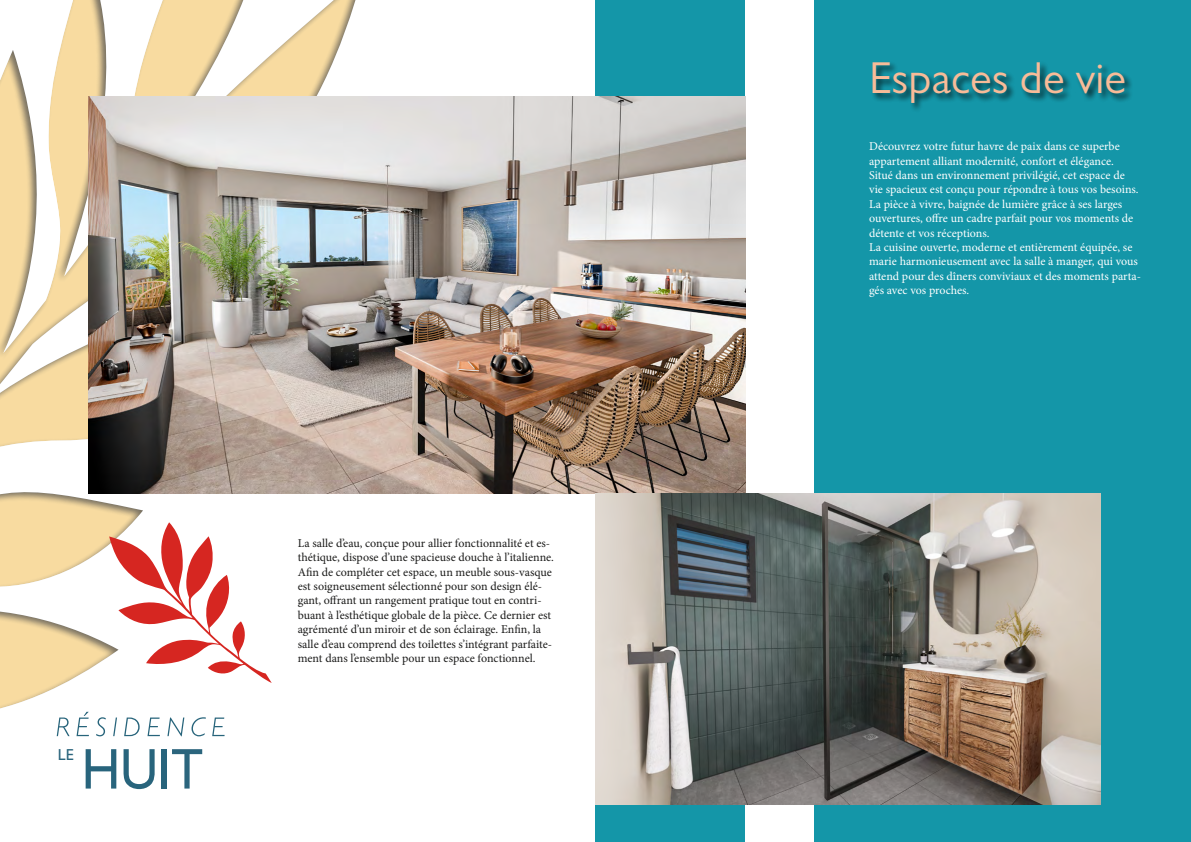
<style>
.page{position:relative;width:1191px;height:842px;background:#fff}
.page>*{position:absolute;margin:0;border:0;box-sizing:border-box;transform-origin:0 0}
.t1{font:500 57.8px "Gill Sans";color:#28647c;scale:.92 1}
.t2{font:45px "Gill Sans";color:#f8bb98}
.t3{font:500 16px "Gill Sans";color:#2b657d}
.t4{font:12px/14.4px "Minion Pro";color:#fff}
.t5{font:12px/14.4px "Minion Pro";color:#1b1b1a}
.s1{color:#2b657d}
</style>
<div class="page">
<div style="left:595px;top:0;width:596px;height:842px;background:#1496a8"></div>
<svg style="left:0;top:0;width:532px;height:737px"></svg>
<div style="left:746px;top:0;width:68px;height:842px;background:#fff"></div>
<svg style="left:109px;top:522px;width:163px;height:161px"></svg>
<img style="left:89px;top:96px;width:657px;height:397px">
<div style="left:871px;top:61px;width:263px;height:52px;background:#000;opacity:.75"></div>
<svg style="left:57px;top:717px;width:13px;height:19px"></svg>
<svg style="left:76px;top:712px;width:13px;height:24px"></svg>
<svg style="left:96px;top:717px;width:10px;height:19px"></svg>
<svg style="left:113px;top:717px;width:4px;height:19px"></svg>
<svg style="left:124px;top:717px;width:16px;height:19px"></svg>
<svg style="left:147px;top:717px;width:13px;height:19px"></svg>
<svg style="left:167px;top:717px;width:17px;height:19px"></svg>
<svg style="left:191px;top:717px;width:15px;height:19px"></svg>
<svg style="left:212px;top:717px;width:13px;height:19px"></svg>
<img style="left:595px;top:494px;width:505px;height:310px">
<h3 class="t3" style="left:58px;top:745px;width:18px">LE</h3>
<h1 class="t1" style="left:82px;top:735px;width:133px">HUI<span class="s1">T</span></h1>
<p class="t5" style="left:298px;top:536px;width:258px">La salle d’eau, conçue pour allier fonctionnalité et es&shy;thétique, dispose d’une spacieuse douche à l’italienne.<br>Afin de compléter cet espace, un meuble sous-vasque est soigneusement sélectionné pour son design élé&shy;gant, offrant un rangement pratique tout en contri&shy;buant à l’esthétique globale de la pièce. Ce dernier est agrémenté d’un miroir et de son éclairage. Enfin, la salle d’eau comprend des toilettes s’intégrant parfaite&shy;ment dans l’ensemble pour un espace fonctionnel.</p>
<h2 class="t2" style="left:869px;top:52px;width:258px">Espaces de vie</h2>
<p class="t4" style="left:869px;top:139px;width:273px">Découvrez votre futur havre de paix dans ce superbe appartement alliant modernité, confort et élégance.<br>Situé dans un environnement privilégié, cet espace de vie spacieux est conçu pour répondre à tous vos besoins.<br>La pièce à vivre, baignée de lumière grâce à ses larges ouvertures, offre un cadre parfait pour vos moments de détente et vos réceptions.<br>La cuisine ouverte, moderne et entièrement équipée, se marie harmonieusement avec la salle à manger, qui vous attend pour des dîners conviviaux et des moments parta&shy;gés avec vos proches.</p>
</div>
